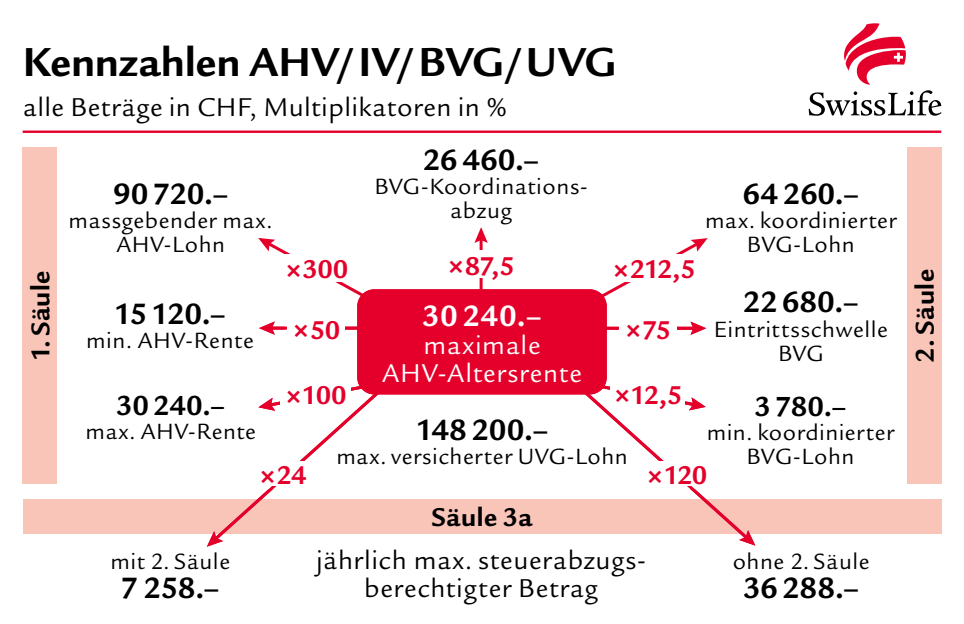
<style>
.page{position:relative;width:964px;height:624px;background:#fff}
.page>*{position:absolute;margin:0;border:0;box-sizing:border-box;transform-origin:0 0}
.t1{font:700 44px "Legacy Sans ITC Pro";letter-spacing:.005em;color:#000}
.t2{font:700 32px "Legacy Sans ITC Pro";letter-spacing:-.01em;color:#000}
.t3{font:700 32px "Legacy Sans ITC Pro";letter-spacing:.005em;color:#fff}
.t4{font:700 30px "Legacy Sans ITC Pro";letter-spacing:-.01em;color:#000}
.t5{font:28px/28px "Legacy Sans ITC Pro";letter-spacing:.025em;color:#000;text-align:center}
.t6{font:700 28px "Legacy Sans ITC Pro";letter-spacing:-.035em;color:#e4002b}
.t7{font:28px/28px "Legacy Sans ITC Pro";letter-spacing:.03em;color:#fff;text-align:center}
.t8{font:700 28px "Legacy Sans ITC Pro";letter-spacing:.02em;color:#000}
.t9{font:24px/24px "Legacy Sans ITC Pro";letter-spacing:.025em;color:#000;text-align:center}
.s1{font-size:32px}
</style>
<div class="page">
<div style="left:23px;top:148px;width:34px;height:336px;background:#f9c5b9"></div>
<div style="left:907px;top:148px;width:34px;height:336px;background:#f9c5b9"></div>
<div style="left:23px;top:499px;width:918px;height:34px;background:#f9c5b9"></div>
<svg style="left:809px;top:23px;width:132px;height:93px"></svg>
<hr style="left:588px;top:327px;width:107px;height:3px;background:#e4002b">
<svg style="left:690px;top:321px;width:16px;height:14px"></svg>
<hr style="left:270px;top:326px;width:107px;height:3px;background:#e4002b">
<svg style="left:259px;top:321px;width:16px;height:14px"></svg>
<div style="left:619px;top:315px;width:58px;height:26px;background:#fff"></div>
<div style="left:287px;top:315px;width:58px;height:26px;background:#fff"></div>
<svg style="left:544px;top:381px;width:196px;height:153px"></svg>
<svg style="left:739px;top:530px;width:16px;height:15px"></svg>
<svg style="left:222px;top:381px;width:196px;height:153px"></svg>
<svg style="left:207px;top:531px;width:16px;height:15px"></svg>
<div style="left:637px;top:461px;width:79px;height:25px;background:#fff"></div>
<div style="left:244px;top:461px;width:78px;height:25px;background:#fff"></div>
<hr style="left:480px;top:238px;width:3px;height:73px;background:#e4002b">
<svg style="left:474px;top:227px;width:14px;height:16px"></svg>
<svg style="left:594px;top:238px;width:114px;height:64px"></svg>
<svg style="left:258px;top:238px;width:112px;height:64px"></svg>
<div style="left:442px;top:251px;width:78px;height:27px;background:#fff"></div>
<div style="left:277px;top:254px;width:79px;height:27px;background:#fff"></div>
<div style="left:602px;top:254px;width:104px;height:27px;background:#fff"></div>
<hr style="left:23px;top:130px;width:918px;height:3px;background:#e4002b">
<div style="left:357px;top:289px;width:250px;height:105px;background:#e4002b;border-radius:17px"></div>
<h1 class="t1" style="left:23px;top:36px;width:595px">Kennzahlen AHV/IV/BVG/UVG</h1>
<p class="t5" style="left:23px;top:93px;width:485px">alle Beträge in CHF, Multiplikatoren in %</p>
<h2 class="t2" style="left:423px;top:141px;width:118px">26 460.–</h2>
<p class="t9" style="left:374px;top:174px;width:215px">BVG-Koordinations&shy;abzug</p>
<h2 class="t2" style="left:113px;top:175px;width:117px">90 720.–</h2>
<p class="t9" style="left:69px;top:208px;width:206px">massgebender max.<br>AHV-Lohn</p>
<h2 class="t2" style="left:742px;top:175px;width:118px">64 260.–</h2>
<p class="t9" style="left:705px;top:208px;width:193px">max. koordinierter<br>BVG-Lohn</p>
<h2 class="t2" style="left:743px;top:283px;width:117px">22 680.–</h2>
<p class="t9" style="left:714px;top:317px;width:175px">Eintrittsschwelle<br>BVG</p>
<p class="t6" style="left:285px;top:253px;width:65px"><span class="s1">×</span>300</p>
<p class="t6" style="left:447px;top:249px;width:69px"><span class="s1">×</span>87,5</p>
<p class="t6" style="left:612px;top:253px;width:85px"><span class="s1">×</span>212,5</p>
<p class="t8" style="left:24px;top:361px;width:91px;rotate:-90deg">1. Säule</p>
<p class="t8" style="left:908px;top:362px;width:95px;rotate:-90deg">2. Säule</p>
<h2 class="t2" style="left:114px;top:295px;width:113px">15 120.–</h2>
<p class="t9" style="left:86px;top:329px;width:169px">min. AHV-Rente</p>
<h2 class="t3" style="left:422px;top:297px;width:121px">30 240.–</h2>
<p class="t7" style="left:382px;top:332px;width:201px">maximale<br>AHV-Altersrente</p>
<h2 class="t3" style="left:421px;top:297px;width:61px">27 8</h2>
<p class="t6" style="left:292px;top:313px;width:50px"><span class="s1">×</span>50</p>
<p class="t6" style="left:624px;top:313px;width:48px"><span class="s1">×</span>75</p>
<p class="t6" style="left:285px;top:378px;width:63px"><span class="s1">×</span>100</p>
<p class="t6" style="left:613px;top:378px;width:70px"><span class="s1">×</span>12,5</p>
<p class="t4" style="left:116px;top:388px;width:111px">30 240.–</p>
<p class="t9" style="left:85px;top:420px;width:172px">max. AHV-Rente</p>
<p class="t4" style="left:754px;top:389px;width:94px">3 780.–</p>
<p class="t9" style="left:707px;top:420px;width:189px">min. koordinierter<br>BVG-Lohn</p>
<h2 class="t2" style="left:416px;top:410px;width:134px">148 200.–</h2>
<p class="t9" style="left:336px;top:444px;width:293px">max. versicherter UVG-Lohn</p>
<p class="t6" style="left:259px;top:459px;width:50px"><span class="s1">×</span>24</p>
<p class="t6" style="left:646px;top:459px;width:63px"><span class="s1">×</span>120</p>
<p class="t9" style="left:110px;top:549px;width:121px">mit 2. Säule</p>
<h2 class="t2" style="left:121px;top:568px;width:100px">7 258.–</h2>
<p class="t8" style="left:431px;top:500px;width:103px">Säule 3a</p>
<p class="t5" style="left:316px;top:546px;width:329px">jährlich max. steuerabzugs&shy;berechtigter Betrag</p>
<p class="t9" style="left:733px;top:549px;width:138px">ohne 2. Säule</p>
<h2 class="t2" style="left:743px;top:568px;width:118px">36 288.–</h2>
</div>
